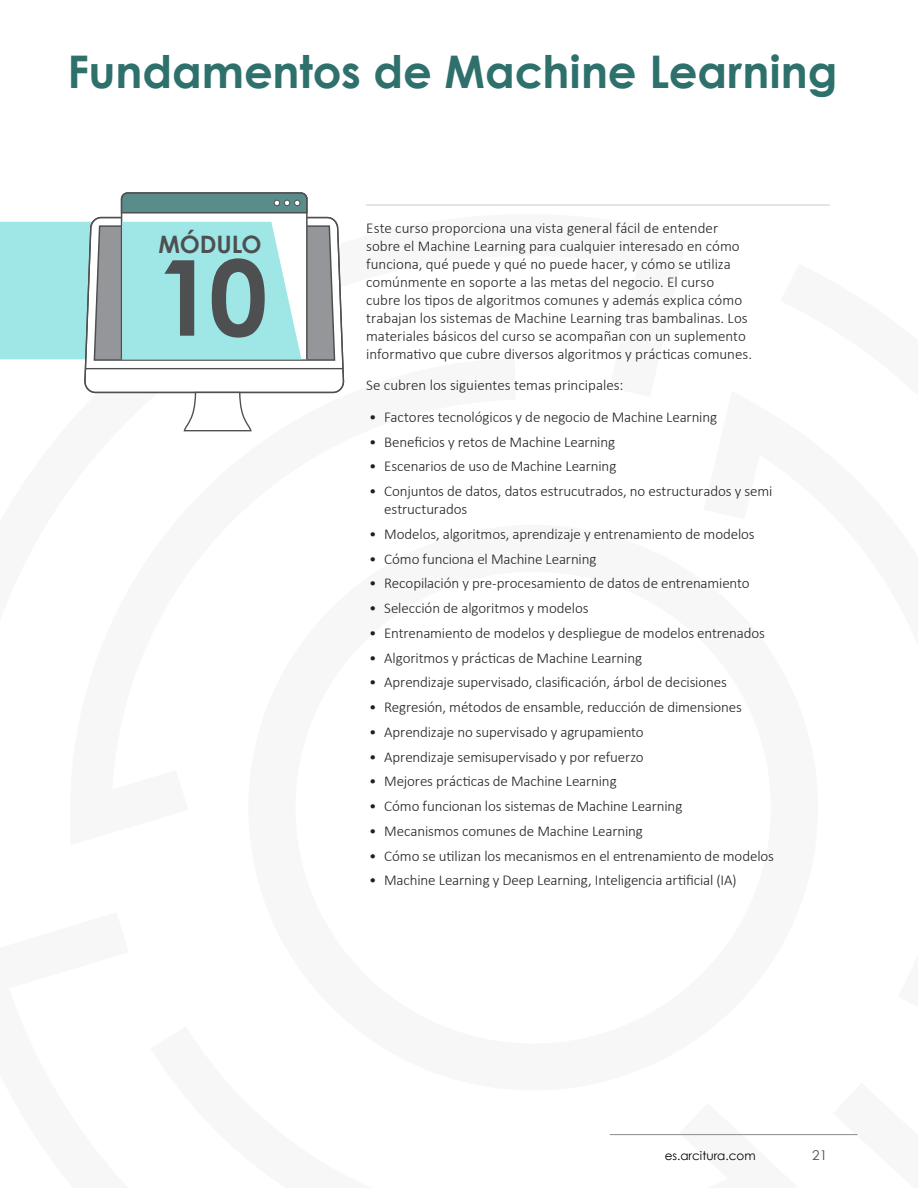
<style>
.page{position:relative;width:918px;height:1188px;background:#fff}
.page>*{position:absolute;margin:0;border:0;box-sizing:border-box;transform-origin:0 0}
.t1{font:700 105px "Century Gothic";color:#4e4f51}
.t2{font:700 45px "Century Gothic";color:#2e706b}
.t3{font:700 24px "Century Gothic";letter-spacing:-.005em;color:#4e4f51}
.t4{font:300 15px/18px "Calibri";letter-spacing:-.005em;color:#231f20}
.t5{font:13.5px "Century Gothic";color:#4e4f50}
.t6{font:12px "Century Gothic";color:#000}
</style>
<div class="page">
<hr style="left:610px;top:1134px;width:248px;height:1px;background:#95979a">
<svg style="left:84px;top:221px;width:261px;height:173px"></svg>
<hr style="left:86px;top:368px;width:257px;height:1px;background:#4e4f50">
<svg style="left:183px;top:391px;width:70px;height:41px"></svg>
<svg style="left:0;top:192px;width:336px;height:170px"></svg>
<hr style="left:366px;top:204px;width:464px;height:2px;background:#dbdbde">
<p class="t2" style="left:68px;top:37px;width:772px">Fundamentos de Machine Learning</p>
<p class="t3" style="left:159px;top:226px;width:105px">MÓDULO</p>
<p class="t1" style="left:155px;top:218px;width:114px">10</p>
<p class="t4" style="left:366px;top:218px;width:387px">Este curso proporciona una vista general fácil de entender sobre el Machine Learning para cualquier interesado en cómo funciona, qué puede y qué no puede hacer, y cómo se utiliza comúnmente en soporte a las metas del negocio. El curso cubre los tipos de algoritmos comunes y además explica cómo trabajan los sistemas de Machine Learning tras bambalinas. Los materiales básicos del curso se acompañan con un suplemento informativo que cubre diversos algoritmos y prácticas comunes.</p>
<p class="t4" style="left:366px;top:376px;width:259px">Se cubren los siguientes temas principales:</p>
<p class="t4" style="left:369px;top:407px;width:350px">• Factores tecnológicos y de negocio de Machine Learning</p>
<p class="t4" style="left:369px;top:432px;width:247px">• Beneficios y retos de Machine Learning</p>
<p class="t4" style="left:369px;top:457px;width:249px">• Escenarios de uso de Machine Learning</p>
<p class="t4" style="left:384px;top:482px;width:390px;text-indent:-15px">• Conjuntos de datos, datos estrucutrados, no estructurados y semi estructurados</p>
<p class="t4" style="left:369px;top:524px;width:387px">• Modelos, algoritmos, aprendizaje y entrenamiento de modelos</p>
<p class="t4" style="left:369px;top:549px;width:229px">• Cómo funciona el Machine Learning</p>
<p class="t4" style="left:369px;top:574px;width:382px">• Recopilación y pre-procesamiento de datos de entrenamiento</p>
<p class="t4" style="left:369px;top:599px;width:221px">• Selección de algoritmos y modelos</p>
<p class="t4" style="left:369px;top:623px;width:397px">• Entrenamiento de modelos y despliegue de modelos entrenados</p>
<p class="t4" style="left:369px;top:648px;width:274px">• Algoritmos y prácticas de Machine Learning</p>
<p class="t4" style="left:369px;top:673px;width:359px">• Aprendizaje supervisado, clasificación, árbol de decisiones</p>
<p class="t4" style="left:369px;top:698px;width:374px">• Regresión, métodos de ensamble, reducción de dimensiones</p>
<p class="t4" style="left:369px;top:722px;width:276px">• Aprendizaje no supervisado y agrupamiento</p>
<p class="t4" style="left:369px;top:747px;width:276px">• Aprendizaje semisupervisado y por refuerzo</p>
<p class="t4" style="left:369px;top:772px;width:249px">• Mejores prácticas de Machine Learning</p>
<p class="t4" style="left:369px;top:797px;width:315px">• Cómo funcionan los sistemas de Machine Learning</p>
<p class="t4" style="left:369px;top:821px;width:275px">• Mecanismos comunes de Machine Learning</p>
<p class="t4" style="left:369px;top:846px;width:406px">• Cómo se utilizan los mecanismos en el entrenamiento de modelos</p>
<p class="t4" style="left:369px;top:871px;width:369px">• Machine Learning y Deep Learning, Inteligencia artificial (IA)</p>
<p class="t6" style="left:665px;top:1147px;width:93px">es.arcitura.com</p>
<p class="t5" style="left:812px;top:1146px;width:16px">21</p>
</div>
